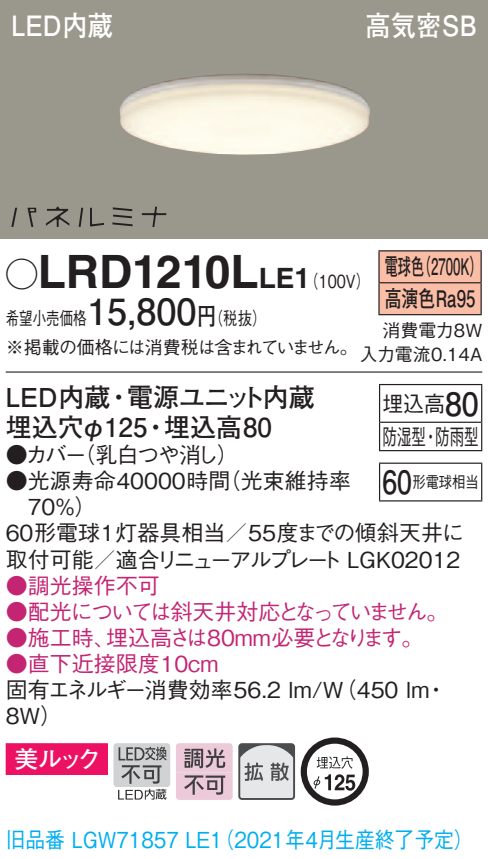
<style>
.page{position:relative;width:488px;height:859px;background:#fff}
.page>*{position:absolute;margin:0;border:0;box-sizing:border-box;transform-origin:0 0}
.t1{font:700 46px "Helvetica LT Std";color:#231f20}
.t2{font:700 36px "Futo Go B101 Pro";color:#231f20}
.t3{font:700 32px "Futo Go B101 Pro";color:#231f20;scale:.95 1}
.t4{font:700 32px "Futo Go B101 Pro";color:#231f20;scale:.83 1}
.t5{font:700 28px "Futo Go B101 Pro";color:#fff;scale:.9 1}
.t6{font:700 28px "Helvetica LT Std";color:#231f20}
.t7{font:700 26px "Futo Go B101 Pro";color:#231f20}
.t8{font:700 26px "Futo Go B101 Pro";letter-spacing:-.05em;color:#231f20}
.t9{font:700 24px "Futo Go B101 Pro";color:#fff}
.t10{font:700 22.8px/32px "Futo Go B101 Pro";color:#231f20;scale:.58 1}
.t11{font:500 22px/26px "Gothic BBB Pro";color:#231f20}
.t12{font:500 22px/26px "Gothic BBB Pro";letter-spacing:-.095em;color:#c32573}
.t13{font:500 22px "Gothic BBB Pro";color:#00aeef;scale:.9 1}
.t14{font:500 22px "Gothic BBB Pro";color:#c32573}
.t15{font:500 22px/33.2px "Gothic BBB Pro";color:#231f20;scale:.95 1}
.t16{font:500 18px/28px "Gothic BBB Pro";letter-spacing:-.04em;color:#231f20;scale:.75 1}
.t17{font:500 18px/24px "Gothic BBB Pro";color:#231f20;text-align:right}
.t18{font:500 18px "Gothic BBB Pro";color:#231f20;scale:.8 1}
.t19{font:500 16px "Gothic BBB Pro";color:#231f20;scale:.83 1}
.s1{font-family:"Ford Classification 1";font-weight:400;font-size:32px}
.s2{font-family:"Futo Go B101 Pro";font-weight:700;font-size:24px}
.s3{font-size:46px}
.s4{font-family:"Helvetica LT Std";font-weight:700;font-size:28px}
</style>
<div class="page">
<div style="left:0;top:0;width:488px;height:238px;background:#9a988c"></div>
<img style="left:119px;top:74px;width:251px;height:81px">
<svg style="left:79px;top:208px;width:4px;height:19px"></svg>
<svg style="left:142px;top:206px;width:24px;height:21px"></svg>
<svg style="left:90px;top:208px;width:14px;height:18px"></svg>
<svg style="left:11px;top:208px;width:6px;height:19px"></svg>
<svg style="left:27px;top:208px;width:9px;height:19px"></svg>
<svg style="left:112px;top:207px;width:20px;height:19px"></svg>
<svg style="left:46px;top:206px;width:23px;height:21px"></svg>
<div style="left:6px;top:743px;width:102px;height:31px;background:#ec1163"></div>
<div style="left:113px;top:742px;width:57px;height:44px;background:#d1d2d4;border-radius:3px"></div>
<svg style="left:118px;top:746px;width:48px;height:53px"></svg>
<svg style="left:176px;top:743px;width:56px;height:56px;background:#c8adb9"></svg>
<svg style="left:241px;top:745px;width:51px;height:51px;background:#c7c8c9"></svg>
<div style="left:238px;top:742px;width:57px;height:57px;border:2px solid #4b4c4d;border-radius:3px"></div>
<svg style="left:300px;top:737px;width:68px;height:68px"></svg>
<hr style="left:6px;top:371px;width:476px;height:1px;background:#231f20">
<div style="left:379px;top:251px;width:101px;height:63px;background:#fabda6"></div>
<hr style="left:378px;top:250px;width:103px;height:1px;background:#231f20">
<hr style="left:378px;top:251px;width:1px;height:31px;background:#231f20">
<hr style="left:480px;top:251px;width:1px;height:31px;background:#231f20">
<hr style="left:378px;top:282px;width:103px;height:1px;background:#231f20">
<hr style="left:378px;top:283px;width:1px;height:31px;background:#231f20">
<hr style="left:480px;top:283px;width:1px;height:31px;background:#231f20">
<hr style="left:378px;top:314px;width:103px;height:1px;background:#231f20">
<hr style="left:379px;top:385px;width:1px;height:37px;background:#231f20">
<svg style="left:379px;top:422px;width:1px;height:28px"></svg>
<hr style="left:379px;top:383px;width:103px;height:2px;background:#231f20">
<hr style="left:481px;top:385px;width:1px;height:37px;background:#231f20">
<svg style="left:481px;top:422px;width:1px;height:28px"></svg>
<hr style="left:380px;top:421px;width:101px;height:2px;background:#231f20">
<hr style="left:379px;top:450px;width:103px;height:1px;background:#231f20">
<hr style="left:379px;top:463px;width:1px;height:37px;background:#231f20">
<hr style="left:379px;top:462px;width:103px;height:1px;background:#231f20">
<hr style="left:481px;top:463px;width:1px;height:37px;background:#231f20">
<hr style="left:379px;top:500px;width:103px;height:1px;background:#231f20">
<p class="t5" style="left:11px;top:3px;width:114px">LED内蔵</p>
<p class="t5" style="left:365px;top:3px;width:125px">高気密SB</p>
<h1 class="t1" style="left:6px;top:243px;width:226px"><span class="s1">A</span>LRD1210</h1>
<p class="t18" style="left:197px;top:304px;width:88px">（<span class="s2">円</span>税抜(</p>
<p class="t6" style="left:230px;top:261px;width:65px"><span class="s3">L</span>LE</p>
<p class="t10" style="left:417px;top:248px;width:115px">（2700 (K</p>
<p class="t10" style="left:384px;top:248px;width:158px">電球色<br>高演色Ra95</p>
<p class="t18" style="left:294px;top:266px;width:96px">（<span class="s4">1</span> 100 (V</p>
<h2 class="t2" style="left:87px;top:283px;width:111px">15,800</h2>
<p class="t16" style="left:6px;top:302px;width:471px">希望小売価格<br>※掲載の価格には消費税は含まれていません。</p>
<p class="t8" style="left:127px;top:376px;width:189px">電源ユニット内蔵</p>
<p class="t17" style="left:359px;top:315px;width:124px">消費電力8W<br>入力電流0.14A</p>
<p class="t7" style="left:6px;top:376px;width:106px">LED内蔵</p>
<h3 class="t3" style="left:445px;top:377px;width:37px">80</h3>
<p class="t15" style="left:382px;top:384px;width:103px">埋込高<br>防湿型・防雨型</p>
<p class="t19" style="left:412px;top:469px;width:81px">形電球相当</p>
<p class="t7" style="left:106px;top:376px;width:27px">・</p>
<p class="t7" style="left:164px;top:406px;width:109px">埋込高80</p>
<p class="t7" style="left:6px;top:406px;width:143px">埋込穴φ125</p>
<p class="t11" style="left:73px;top:439px;width:166px">（乳白つや消し(</p>
<p class="t7" style="left:143px;top:406px;width:27px">・</p>
<p class="t11" style="left:6px;top:439px;width:83px">●カバー</p>
<h3 class="t4" style="left:382px;top:456px;width:37px">60</h3>
<p class="t11" style="left:219px;top:465px;width:133px">（光束維持率</p>
<p class="t11" style="left:6px;top:465px;width:226px">●光源寿命40000時間</p>
<p class="t11" style="left:28px;top:491px;width:70px">70％(</p>
<p class="t11" style="left:6px;top:517px;width:460px">60形電球1灯器具相当／55度までの傾斜天井に</p>
<p class="t11" style="left:6px;top:543px;width:456px">取付可能／適合リニューアルプレート LGK02012</p>
<p class="t14" style="left:6px;top:567px;width:155px">●調光操作不可</p>
<p class="t12" style="left:106px;top:595px;width:344px;text-indent:-100px">●配光については斜天井対応となっていません。埋込高さは80mm必要となります。</p>
<p class="t14" style="left:6px;top:619px;width:112px">●施工時、</p>
<p class="t14" style="left:6px;top:645px;width:214px">●直下近接限度10cm</p>
<p class="t11" style="left:6px;top:673px;width:425px">固有エネルギー消費効率56.2 lm （W/ 450 lm<br>8W(</p>
<p class="t11" style="left:425px;top:673px;width:23px">・</p>
<p class="t9" style="left:14px;top:739px;width:88px">美ルック</p>
<p class="t13" style="left:6px;top:821px;width:521px">旧品番 LGW71857 LE （1 2021年4月生産終了予定(</p>
</div>
